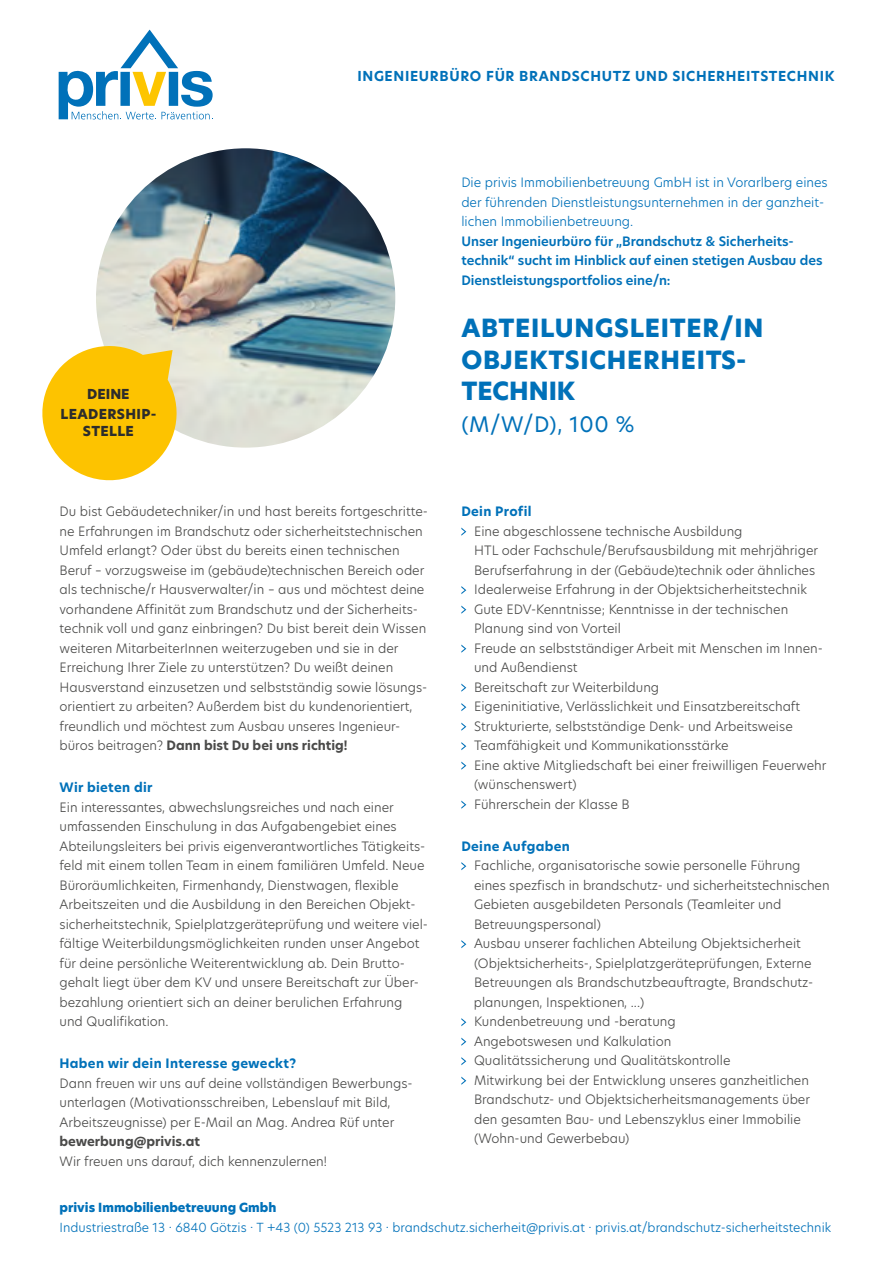
<style>
.page{position:relative;width:893px;height:1263px;background:#fff}
.page>*{position:absolute;margin:0;border:0;box-sizing:border-box;transform-origin:0 0}
.t1{font:800 24.6px/31.5px "Hero New";letter-spacing:.03em;color:#0071b9}
.t2{font:21px "Hero New";color:#0071b9}
.t3{font:700 13.5px "Hero New";letter-spacing:.05em;color:#0071b9}
.t4{font:800 13.5px/20px "Hero New";letter-spacing:.025em;color:#2d2d2c;text-align:center}
.t5{font:300 12.75px/19.5px "Hero New";color:#4a4a49}
.t6{font:300 12.75px/19.5px "Hero New";color:#0071b9}
.t7{font:600 12.75px/19.5px "Hero New";color:#0071b9}
.t8{font:700 12.75px "Hero New";letter-spacing:.025em;color:#0071b9}
.t9{font:700 12.75px "Hero New";color:#4a4a49}
.t10{font:300 12.3px "Hero New";color:#0071b9}
.t11{font:800 12.3px "Hero New";color:#0071b9}
.s1{font-weight:700}
</style>
<div class="page">
<svg style="left:59px;top:30px;width:154px;height:89px"></svg>
<img style="left:96px;top:148px;width:299px;height:300px;border-radius:150px">
<svg style="left:42px;top:340px;width:140px;height:141px"></svg>
<svg style="left:461px;top:527px;width:5px;height:9px"></svg>
<svg style="left:461px;top:586px;width:5px;height:8px"></svg>
<svg style="left:461px;top:605px;width:5px;height:9px"></svg>
<svg style="left:461px;top:644px;width:5px;height:9px"></svg>
<svg style="left:461px;top:683px;width:5px;height:9px"></svg>
<svg style="left:461px;top:703px;width:5px;height:8px"></svg>
<svg style="left:461px;top:722px;width:5px;height:9px"></svg>
<svg style="left:461px;top:742px;width:5px;height:8px"></svg>
<svg style="left:461px;top:761px;width:5px;height:9px"></svg>
<svg style="left:461px;top:800px;width:5px;height:9px"></svg>
<svg style="left:461px;top:862px;width:5px;height:8px"></svg>
<svg style="left:461px;top:940px;width:5px;height:8px"></svg>
<svg style="left:461px;top:1018px;width:5px;height:8px"></svg>
<svg style="left:461px;top:1037px;width:5px;height:9px"></svg>
<svg style="left:461px;top:1057px;width:5px;height:8px"></svg>
<svg style="left:461px;top:1076px;width:5px;height:9px"></svg>
<p class="t4" style="left:61px;top:384px;width:97px">DEINE<br>LEADERSHIP-</p>
<p class="t4" style="left:83px;top:421px;width:52px">STELLE</p>
<p class="t3" style="left:357px;top:67px;width:478px">INGENIEURBÜRO FÜR BRANDSCHUTZ UND SICHERHEITSTECHNIK</p>
<p class="t6" style="left:461px;top:172px;width:368px">Die privis Immobilienbetreuung GmbH ist in Vorarlberg eines der führenden Dienstleistungsunternehmen in der ganzheit&shy;lichen Immobilienbetreuung.</p>
<p class="t7" style="left:461px;top:231px;width:363px">Unser Ingenieurbüro für „Brandschutz &amp; Sicherheits&shy;technik“ sucht im Hinblick auf einen stetigen Ausbau des<br>Dienstleistungsportfolios eine/n:</p>
<h1 class="t1" style="left:461px;top:312px;width:304px">ABTEILUNGSLEITER/IN<br>OBJEKTSICHERHEITS-<br>TECHNIK</h1>
<h2 class="t2" style="left:461px;top:409px;width:175px">(M/W/D), 100 %</h2>
<p class="t5" style="left:60px;top:501px;width:370px">Du bist Gebäudetechniker/in und hast bereits fortgeschritte&shy;ne Erfahrungen im Brandschutz oder sicherheitstechnischen Umfeld erlangt? Oder übst du bereits einen technischen Beruf – vorzugsweise im (gebäude)technischen Bereich oder als technische/r Hausverwalter/in – aus und möchtest deine vorhandene Affinität zum Brandschutz und der Sicherheits&shy;technik voll und ganz einbringen? Du bist bereit dein Wissen weiteren MitarbeiterInnen weiterzugeben und sie in der Erreichung Ihrer Ziele zu unterstützen? Du weißt deinen Hausverstand einzusetzen und selbstständig sowie lösungs&shy;orientiert zu arbeiten? Außerdem bist du kundenorientiert, freundlich und möchtest zum Ausbau unseres Ingenieur&shy;büros beitragen? <span class="s1">Dann bist Du bei uns richtig!</span></p>
<p class="t8" style="left:60px;top:779px;width:94px">Wir bieten dir</p>
<p class="t5" style="left:60px;top:797px;width:370px">Ein interessantes, abwechslungsreiches und nach einer umfassenden Einschulung in das Aufgabengebiet eines Abteilungsleiters bei privis eigenverantwortliches Tätigkeits&shy;feld mit einem tollen Team in einem familiären Umfeld. Neue Büroräumlichkeiten, Firmenhandy, Dienstwagen, flexible Arbeitszeiten und die Ausbildung in den Bereichen Objekt&shy;sicherheitstechnik, Spielplatzgeräteprüfung und weitere viel&shy;fältige Weiterbildungsmöglichkeiten runden unser Angebot für deine persönliche Weiterentwicklung ab. Dein Brutto&shy;gehalt liegt über dem KV und unsere Bereitschaft zur Über&shy;bezahlung orientiert sich an deiner berulichen Erfahrung und Qualifikation.</p>
<p class="t8" style="left:60px;top:1055px;width:238px">Haben wir dein Interesse geweckt?</p>
<p class="t5" style="left:60px;top:1073px;width:354px">Dann freuen wir uns auf deine vollständigen Bewerbungs&shy;unterlagen (Motivationsschreiben, Lebenslauf mit Bild,<br>Arbeitszeugnisse) per E-Mail an Mag. Andrea Rüf unter</p>
<p class="t9" style="left:60px;top:1133px;width:142px">bewerbung@privis.at</p>
<p class="t5" style="left:60px;top:1151px;width:269px">Wir freuen uns darauf, dich kennenzulernen!</p>
<p class="t8" style="left:461px;top:503px;width:72px">Dein Profil</p>
<p class="t5" style="left:474px;top:521px;width:354px">Eine abgeschlossene technische Ausbildung<br>HTL oder Fachschule/Berufsausbildung mit mehrjähriger Berufserfahrung in der (Gebäude)technik oder ähnliches Idealerweise Erfahrung in der Objektsicherheitstechnik Gute EDV-Kenntnisse; Kenntnisse in der technischen Planung sind von Vorteil<br>Freude an selbstständiger Arbeit mit Menschen im Innen&shy;und Außendienst<br>Bereitschaft zur Weiterbildung<br>Eigeninitiative, Verlässlichkeit und Einsatzbereitschaft Strukturierte, selbstständige Denk- und Arbeitsweise Teamfähigkeit und Kommunikationsstärke<br>Eine aktive Mitgliedschaft bei einer freiwilligen Feuerwehr (wünschenswert)<br>Führerschein der Klasse B</p>
<p class="t8" style="left:461px;top:837px;width:110px">Deine Aufgaben</p>
<p class="t5" style="left:474px;top:855px;width:357px">Fachliche, organisatorische sowie personelle Führung eines spezfisch in brandschutz- und sicherheitstechnischen Gebieten ausgebildeten Personals (Teamleiter und Betreuungspersonal)<br>Ausbau unserer fachlichen Abteilung Objektsicherheit (Objektsicherheits-, Spielplatzgeräteprüfungen, Externe Betreuungen als Brandschutzbeauftragte, Brandschutz&shy;planungen, Inspektionen, ...)<br>Kundenbetreuung und -beratung<br>Angebotswesen und Kalkulation<br>Qualitätssicherung und Qualitätskontrolle<br>Mitwirkung bei der Entwicklung unseres ganzheitlichen Brandschutz- und Objektsicherheitsmanagements über den gesamten Bau- und Lebenszyklus einer Immobilie (Wohn-und Gewerbebau)</p>
<p class="t11" style="left:60px;top:1199px;width:218px">privis Immobilienbetreuung Gmbh</p>
<p class="t10" style="left:60px;top:1219px;width:773px">Industriestraße 13 · 6840 Götzis · T +43 (0) 5523 213 93 · brandschutz.sicherheit@privis.at · privis.at/brandschutz-sicherheitstechnik</p>
</div>
